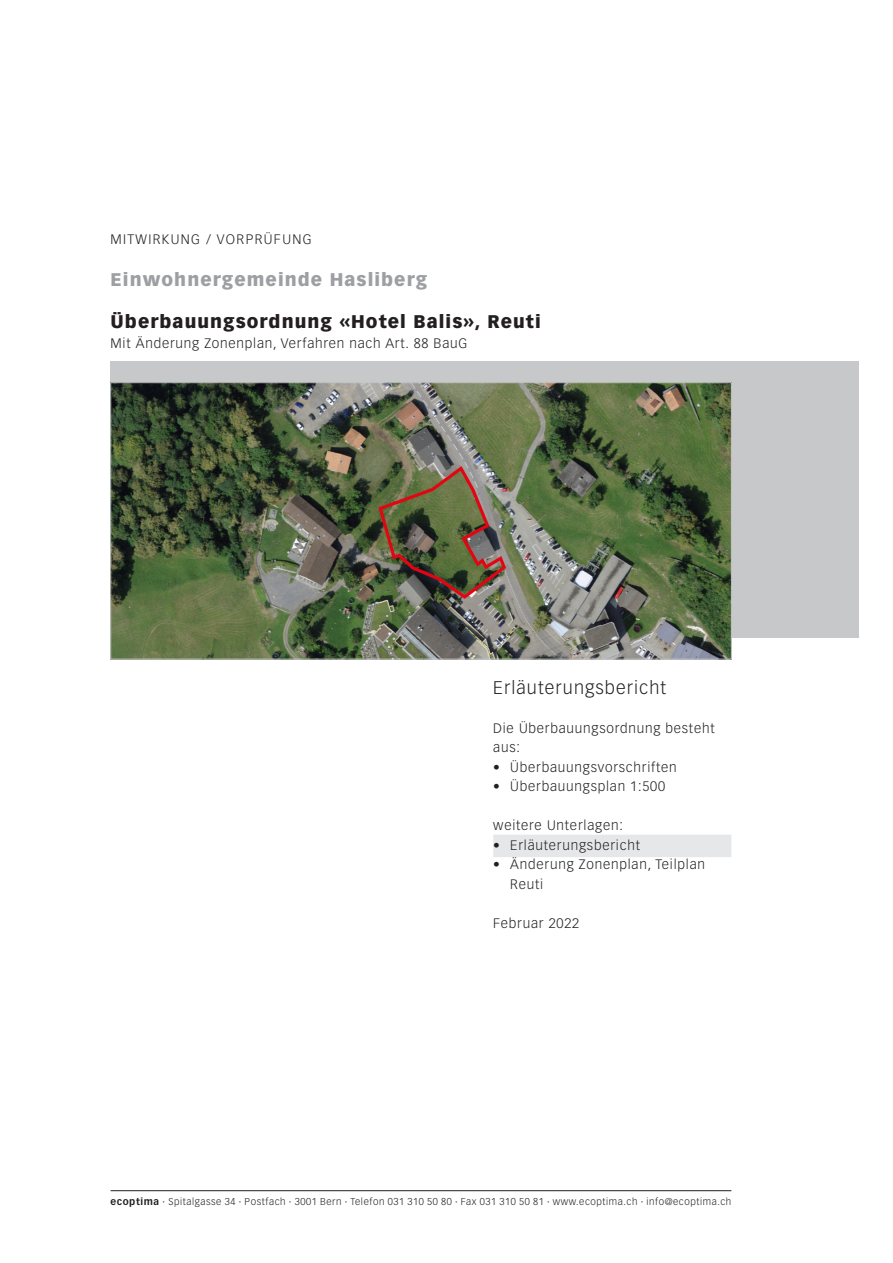
<style>
.page{position:relative;width:893px;height:1263px;background:#fff}
.page>*{position:absolute;margin:0;border:0;box-sizing:border-box;transform-origin:0 0}
.Haupttitel_bold{font:900 18px "Vectora LH";letter-spacing:.06em;color:#231f20}
.Haupttitel_bold_45{font:900 18px "Vectora LH";letter-spacing:.06em;color:#9d9fa2}
.Haupttitel_light{font:300 18px "Vectora LH";letter-spacing:.06em;color:#231f20}
.Haupttitel_bold-2{font:300 13.5px/19.5px "Vectora LH";letter-spacing:.06em;color:#231f20}
.Fliesstext_ohne_A{font:300 13.5px/19.5px "Vectora LH";letter-spacing:.06em;color:#231f20}
.Titel_VERSAL{font:300 13.5px "Vectora LH";letter-spacing:.1em;color:#231f20}
.Fliesstext{font:300 13.5px "Vectora LH";letter-spacing:.06em;color:#231f20}
.t1{font:300 9.75px "Vectora LH";letter-spacing:.06em;color:#231f20}
.s1{font-weight:700}
</style>
<div class="page">
<hr style="left:111px;top:1190px;width:620px;height:1px;background:#231f20">
<div style="left:111px;top:361px;width:748px;height:277px;background:#c7c8ca"></div>
<img style="left:113px;top:384px;width:616px;height:273px">
<div style="left:111px;top:382px;width:620px;height:277px;border:1px solid #c7c8ca"></div>
<div style="left:493px;top:835px;width:238px;height:22px;background:#e6e7e9"></div>
<p class="Titel_VERSAL" style="left:111px;top:231px;width:202px">MITWIRKUNG / VORPRÜFUNG</p>
<p class="Haupttitel_bold_45" style="left:111px;top:268px;width:318px">Einwohnergemeinde Hasliberg</p>
<p class="Haupttitel_bold" style="left:111px;top:310px;width:432px">Überbauungsordnung «Hotel Balis», Reuti</p>
<p class="Haupttitel_bold-2" style="left:111px;top:333px;width:358px">Mit Änderung Zonenplan, Verfahren nach Art. 88 BauG</p>
<p class="Haupttitel_light" style="left:493px;top:677px;width:174px">Erläuterungsbericht</p>
<p class="Fliesstext_ohne_A" style="left:493px;top:718px;width:223px">Die Überbauungsordnung besteht aus:</p>
<p class="Haupttitel_bold-2" style="left:493px;top:757px;width:185px">• Überbauungsvorschriften</p>
<p class="Haupttitel_bold-2" style="left:493px;top:777px;width:173px">• Überbauungsplan 1:500</p>
<p class="Fliesstext_ohne_A" style="left:493px;top:816px;width:131px">weitere Unterlagen:</p>
<p class="Haupttitel_bold-2" style="left:493px;top:835px;width:148px">• Erläuterungsbericht</p>
<p class="Haupttitel_bold-2" style="left:510px;top:855px;width:196px;text-indent:-17px">• Änderung Zonenplan, Teilplan<br>Reuti</p>
<p class="Fliesstext" style="left:493px;top:915px;width:88px">Februar 2022</p>
<p class="t1" style="left:111px;top:1196px;width:622px"><span class="s1">ecoptima</span> · Spitalgasse 34 · Postfach · 3001 Bern · Telefon 031 310 50 80 · Fax 031 310 50 81 · www.ecoptima.ch · info@ecoptima.ch</p>
</div>
